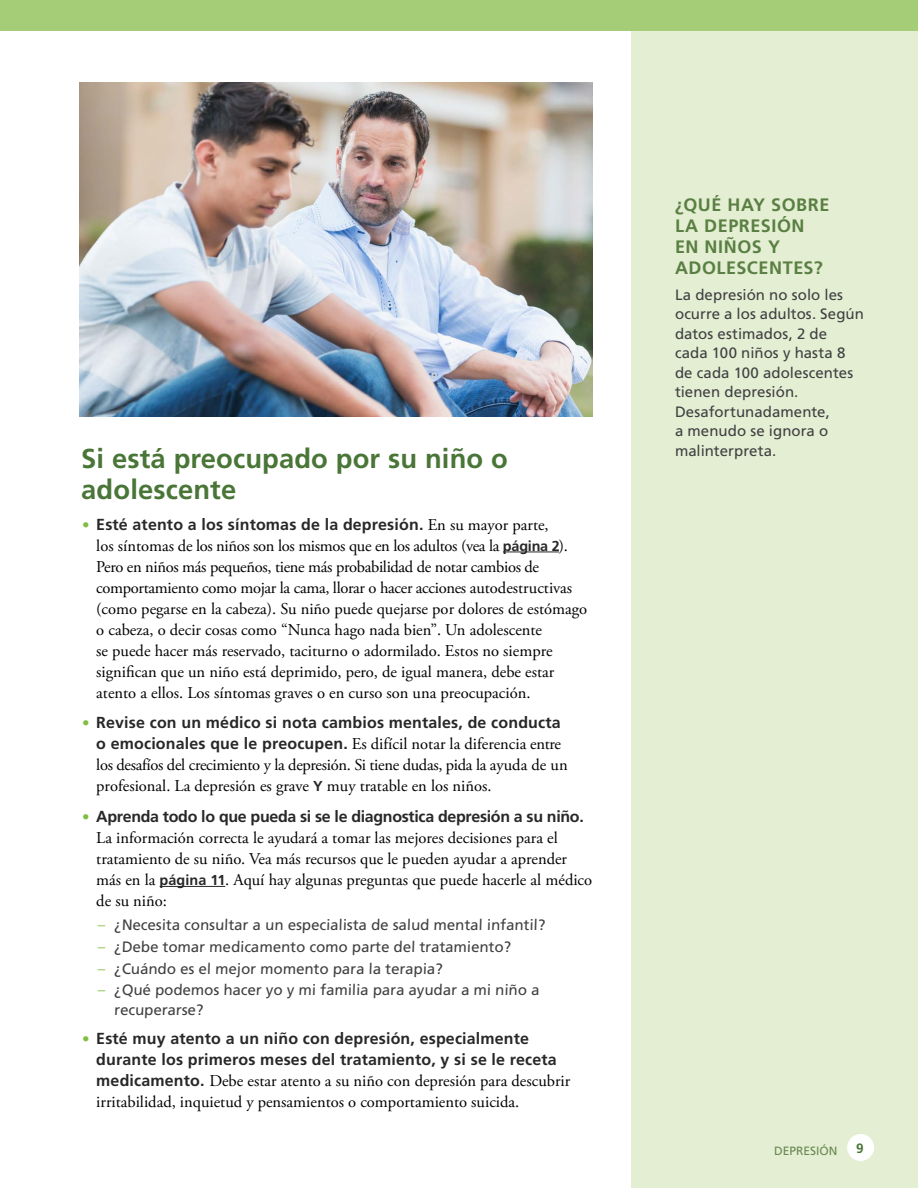
<style>
.page{position:relative;width:918px;height:1188px;background:#fff}
.page>*{position:absolute;margin:0;border:0;box-sizing:border-box;transform-origin:0 0}
.Head_1{font:700 27.3px/30.8px "Frutiger LT Std";letter-spacing:.005em;color:#497637}
.head_1{font:700 18px/21px "Frutiger LT Std";letter-spacing:.03em;color:#5a7f42}
.t1{font:16.5px/21px "Adobe Garamond Pro";color:#000}
.t2{font:700 15.9px/21px "Frutiger LT Std";letter-spacing:.01em;color:#292829}
.t3{font:700 15.9px "Frutiger LT Std";letter-spacing:-.02em;color:#292829}
.text{font:15px/19.5px "Frutiger LT Std";letter-spacing:.005em;color:#414042}
.t4{font:700 13.5px "Frutiger LT Std";color:#497637}
.t5{font:12px "Frutiger LT Std";color:#6a8851}
.s1{font-stretch:condensed;font-size:15px;color:#81bd41}
.s2{font-family:"Adobe Garamond Pro";font-weight:400;font-size:16.5px;color:#000}
.s3{font-family:"Frutiger LT Std";font-weight:700;font-size:14.4px;color:#292829}
.s4{font-family:"Frutiger LT Std";font-weight:700;font-size:15.9px;color:#292829}
.s5{font-weight:300;font-stretch:condensed;color:#81bd41}
</style>
<div class="page">
<div style="left:632px;top:0;width:286px;height:1188px;background:#e3eed3"></div>
<div style="left:847px;top:1134px;width:27px;height:27px;background:#fff;border-radius:50%"></div>
<hr style="left:503px;top:552px;width:56px;height:1px;background:#292829">
<hr style="left:160px;top:886px;width:65px;height:1px;background:#292829">
<div style="left:0;top:0;width:918px;height:31px;background:#a5cc76"></div>
<img style="left:80px;top:82px;width:513px;height:335px">
<p class="Head_1" style="left:81px;top:443px;width:428px">Si está preocupado por su niño o adolescente</p>
<p class="t2" style="left:82px;top:514px;width:468px"><span class="s1">•</span> Esté atento a los síntomas de la depresión. <span class="s2">En su mayor parte,</span></p>
<p class="t1" style="left:96px;top:535px;width:492px">los síntomas de los niños son los mismos que en los adultos (vea la <span class="s3">página 2</span>).<br>Pero en niños más pequeños, tiene más probabilidad de notar cambios de comportamiento como mojar la cama, llorar o hacer acciones autodestructivas (como pegarse en la cabeza). Su niño puede quejarse por dolores de estómago o cabeza, o decir cosas como “Nunca hago nada bien”. Un adolescente<br>se puede hacer más reservado, taciturno o adormilado. Estos no siempre significan que un niño está deprimido, pero, de igual manera, debe estar atento a ellos. Los síntomas graves o en curso son una preocupación.</p>
<p class="t2" style="left:82px;top:712px;width:480px"><span class="s1">•</span> Revise con un médico si nota cambios mentales, de conducta</p>
<p class="t1" style="left:96px;top:734px;width:473px"><span class="s4">o emocionales que le preocupen.</span> Es difícil notar la diferencia entre los desafíos del crecimiento y la depresión. Si tiene dudas, pida la ayuda de un profesional. La depresión es grave <span class="s3">Y</span> muy tratable en los niños.</p>
<p class="t3" style="left:82px;top:807px;width:503px"><span class="s1">•</span> Aprenda todo lo que pueda si se le diagnostica depresión a su niño.</p>
<p class="t1" style="left:96px;top:828px;width:497px">La información correcta le ayudará a tomar las mejores decisiones para el tratamiento de su niño. Vea más recursos que le pueden ayudar a aprender más en la <span class="s3">página 11</span>. Aquí hay algunas preguntas que puede hacerle al médico de su niño:</p>
<p class="text" style="left:98px;top:915px;width:450px"><span class="s5">–</span> ¿Necesita consultar a un especialista de salud mental infantil?</p>
<p class="text" style="left:98px;top:937px;width:415px"><span class="s5">–</span> ¿Debe tomar medicamento como parte del tratamiento?</p>
<p class="text" style="left:98px;top:959px;width:347px"><span class="s5">–</span> ¿Cuándo es el mejor momento para la terapia?</p>
<p class="text" style="left:114px;top:980px;width:427px;text-indent:-16px"><span class="s5">–</span> ¿Qué podemos hacer yo y mi familia para ayudar a mi niño a recuperarse?</p>
<p class="t2" style="left:96px;top:1028px;width:462px;text-indent:-14px"><span class="s1">•</span> Esté muy atento a un niño con depresión, especialmente durante los primeros meses del tratamiento, y si se le receta</p>
<p class="t1" style="left:96px;top:1071px;width:475px"><span class="s4">medicamento.</span> Debe estar atento a su niño con depresión para descubrir irritabilidad, inquietud y pensamientos o comportamiento suicida.</p>
<p class="head_1" style="left:675px;top:194px;width:156px">¿QUÉ HAY SOBRE<br>LA DEPRESIÓN<br>EN NIÑOS Y<br>ADOLESCENTES?</p>
<p class="text" style="left:675px;top:285px;width:191px">La depresión no solo les ocurre a los adultos. Según datos estimados, 2 de<br>cada 100 niños y hasta 8 de cada 100 adolescentes tienen depresión.<br>Desafortunadamente,<br>a menudo se ignora o malinterpreta.</p>
<p class="t5" style="left:774px;top:1143px;width:65px">DEPRESIÓN</p>
<p class="t4" style="left:856px;top:1140px;width:9px">9</p>
</div>
